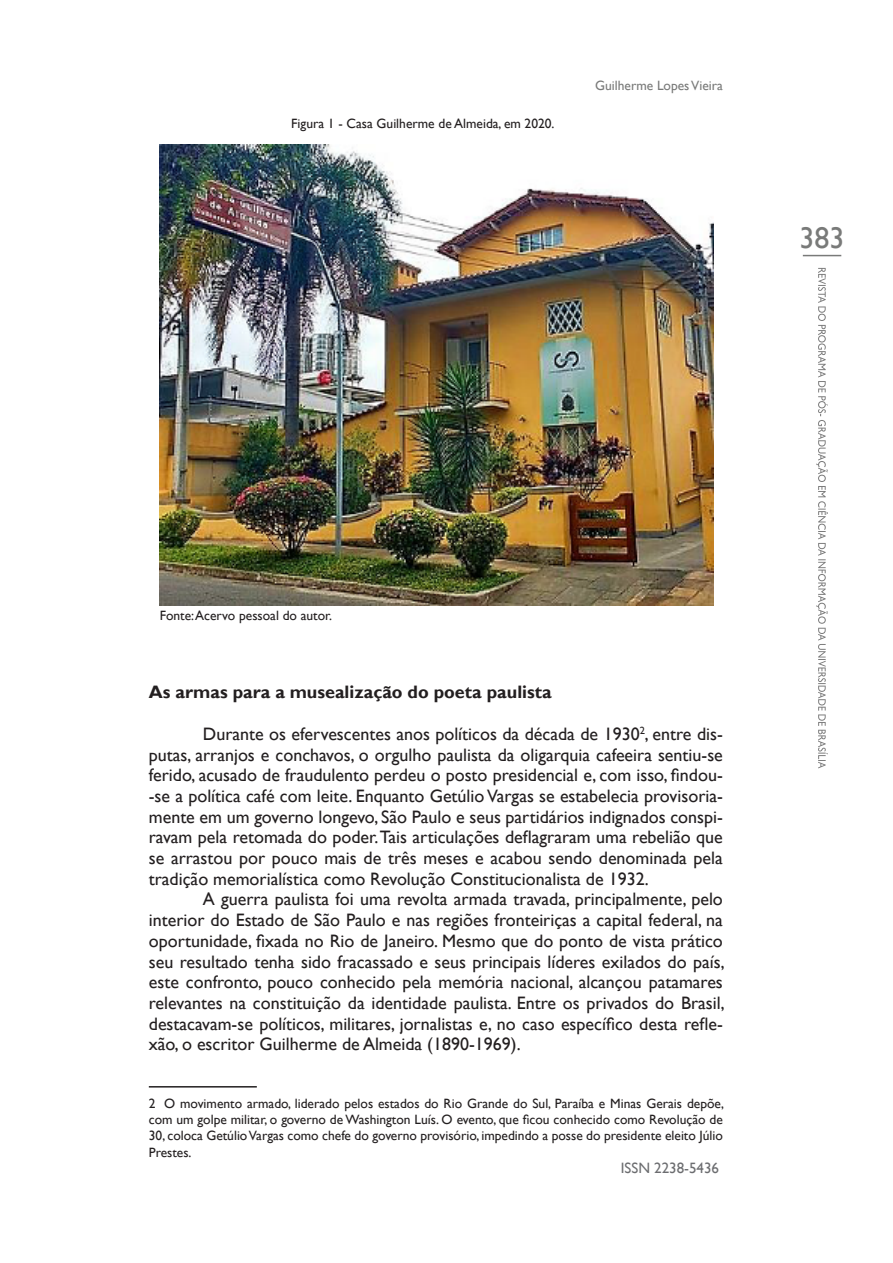
<style>
.page{position:relative;width:893px;height:1263px;background:#fff}
.page>*{position:absolute;margin:0;border:0;box-sizing:border-box;transform-origin:0 0}
.t1{font:30px "Gill Sans";color:#797a79}
.t2{font:18px/20.7px "Gill Sans";color:#231f20;text-align:justify}
.t3{font:700 18px "Gill Sans";color:#231f20}
.t4{font:15px "Gill Sans";color:#6c6d70}
.rodapé_museu_Pamela{font:13.5px/16.2px "Gill Sans";color:#231f20;text-align:justify}
.Museologia_Pamela{font:13.5px "Gill Sans";color:#231f20}
.t5{font:13.5px "Gill Sans";color:#797a79}
</style>
<div class="page">
<svg style="left:816px;top:268px;width:12px;height:500px"></svg>
<hr style="left:803px;top:255px;width:38px;height:1px;background:#797a79">
<img style="left:160px;top:145px;width:553px;height:460px">
<hr style="left:149px;top:1086px;width:108px;height:1px;background:#231f20">
<p class="Museologia_Pamela" style="left:291px;top:115px;width:265px">Figura 1 - Casa Guilherme de Almeida, em 2020.</p>
<p class="t5" style="left:595px;top:78px;width:129px">Guilherme Lopes Vieira</p>
<h1 class="t1" style="left:800px;top:221px;width:46px">383</h1>
<p class="Museologia_Pamela" style="left:160px;top:608px;width:174px">Fonte: Acervo pessoal do autor.</p>
<p class="t3" style="left:149px;top:681px;width:404px">As armas para a musealização do poeta paulista</p>
<p class="t2" style="left:149px;top:724px;width:576px;text-indent:54px">Durante os efervescentes anos políticos da década de 1930<sup>2</sup>, entre dis&shy;putas, arranjos e conchavos, o orgulho paulista da oligarquia cafeeira sentiu-se ferido, acusado de fraudulento perdeu o posto presidencial e, com isso, findou--se a política café com leite. Enquanto Getúlio Vargas se estabelecia provisoria&shy;mente em um governo longevo, São Paulo e seus partidários indignados conspi&shy;ravam pela retomada do poder. Tais articulações deflagraram uma rebelião que se arrastou por pouco mais de três meses e acabou sendo denominada pela tradição memorialística como Revolução Constitucionalista de 1932.</p>
<p class="t2" style="left:149px;top:889px;width:577px;text-indent:54px">A guerra paulista foi uma revolta armada travada, principalmente, pelo interior do Estado de São Paulo e nas regiões fronteiriças a capital federal, na oportunidade, fixada no Rio de Janeiro. Mesmo que do ponto de vista prático seu resultado tenha sido fracassado e seus principais líderes exilados do país, este confronto, pouco conhecido pela memória nacional, alcançou patamares relevantes na constituição da identidade paulista. Entre os privados do Brasil, destacavam-se políticos, militares, jornalistas e, no caso específico desta refle&shy;xão, o escritor Guilherme de Almeida (1890-1969).</p>
<p class="rodapé_museu_Pamela" style="left:149px;top:1096px;width:577px">2 O movimento armado, liderado pelos estados do Rio Grande do Sul, Paraíba e Minas Gerais depõe, com um golpe militar, o governo de Washington Luís. O evento, que ficou conhecido como Revolução de 30, coloca Getúlio Vargas como chefe do governo provisório, impedindo a posse do presidente eleito Júlio Prestes.</p>
<p class="t4" style="left:621px;top:1160px;width:100px">ISSN 2238-5436</p>
</div>
